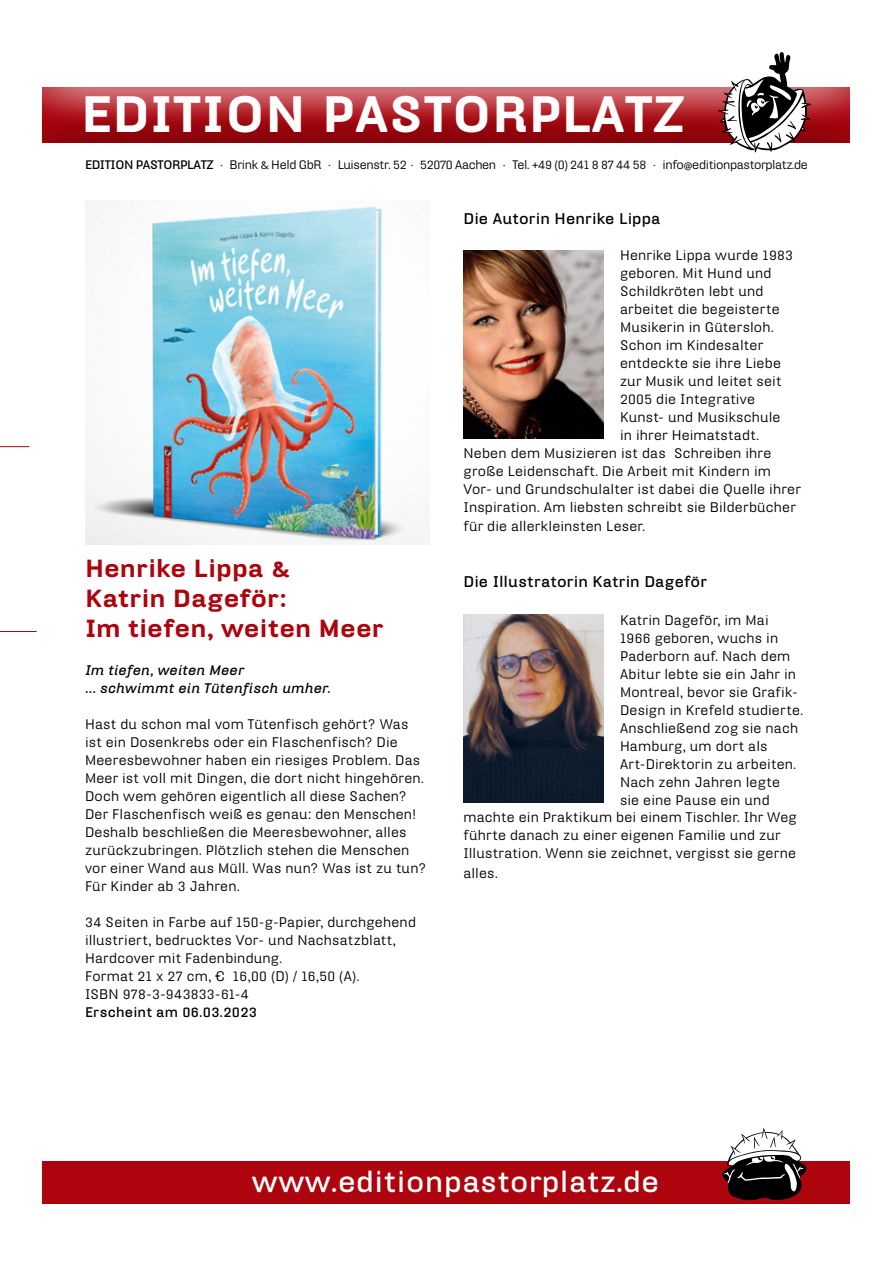
<style>
.page{position:relative;width:893px;height:1263px;background:#fff}
.page>*{position:absolute;margin:0;border:0;box-sizing:border-box;transform-origin:0 0}
.t1{font:900 49.5px "Hydra Text";letter-spacing:.01em;color:#fff}
.t2{font:700 28.5px "Hydra Text";letter-spacing:.02em;color:#fff}
.t3{font:900 24px/30px "Hydra Text";color:#ad040d}
.t4{font:700 15px "Hydra Text";letter-spacing:.01em;color:#000}
.t5{font:13.5px/18px "Hydra Text";letter-spacing:.015em;color:#000}
.t6{font:italic 700 13.5px/18px "Hydra Text";letter-spacing:.005em;color:#000}
.t7{font:700 13.5px "Hydra Text";letter-spacing:.015em;color:#000}
.t8{font:12px "Hydra Text";letter-spacing:-.03em;color:#000}
.s1{font-weight:700}
</style>
<div class="page">
<div style="left:43px;top:1161px;width:807px;height:42px;background:#ad040d"></div>
<svg style="left:0;top:446px;width:29px;height:1px"></svg>
<hr style="left:0;top:631px;width:37px;height:1px;background:#ad040d">
<div style="left:42px;top:87px;width:810px;height:47px;background:#fff;opacity:.75"></div>
<div style="left:42px;top:96px;width:810px;height:49px;background:#000;opacity:.3"></div>
<svg style="left:717px;top:52px;width:94px;height:101px"></svg>
<svg style="left:722px;top:1127px;width:85px;height:73px"></svg>
<img style="left:86px;top:201px;width:343px;height:343px">
<img style="left:463px;top:250px;width:140px;height:188px">
<img style="left:463px;top:615px;width:140px;height:188px">
<h1 class="t1" style="left:81px;top:82px;width:604px">EDITION PASTORPLATZ</h1>
<p class="t8" style="left:85px;top:157px;width:724px"><span class="s1">EDITION PASTORPLATZ</span> · Brink &amp; Held GbR · Luisenstr. 52 · 52070 Aachen · Tel. +49 (0) 241 8 87 44 58 · info@editionpastorplatz.de</p>
<h3 class="t3" style="left:85px;top:553px;width:300px">Henrike Lippa &amp;<br>Katrin Dageför:<br>Im tiefen, weiten Meer</h3>
<p class="t6" style="left:85px;top:660px;width:247px">Im tiefen, weiten Meer<br>… schwimmt ein Tütenfisch umher.</p>
<p class="t5" style="left:85px;top:714px;width:342px">Hast du schon mal vom Tütenfisch gehört? Was ist ein Dosenkrebs oder ein Flaschenfisch? Die Meeresbewohner haben ein riesiges Problem. Das Meer ist voll mit Dingen, die dort nicht hingehören.<br>Doch wem gehören eigentlich all diese Sachen?<br>Der Flaschenfisch weiß es genau: den Menschen!<br>Deshalb beschließen die Meeresbewohner, alles zurückzubringen. Plötzlich stehen die Menschen vor einer Wand aus Müll. Was nun? Was ist zu tun?<br>Für Kinder ab 3 Jahren.</p>
<p class="t5" style="left:85px;top:912px;width:332px">34 Seiten in Farbe auf 150-g-Papier, durchgehend illustriert, bedrucktes Vor- und Nachsatzblatt, Hardcover mit Fadenbindung.<br>Format 21 x 27 cm, € 16,00 (D) / 16,50 (A).<br>ISBN 978-3-943833-61-4</p>
<p class="t7" style="left:85px;top:1003px;width:174px">Erscheint am 06.03.2023</p>
<p class="t4" style="left:463px;top:209px;width:199px">Die Autorin Henrike Lippa</p>
<p class="t5" style="left:620px;top:246px;width:174px">Henrike Lippa wurde 1983</p>
<p class="t5" style="left:620px;top:264px;width:153px">geboren. Mit Hund und</p>
<p class="t5" style="left:620px;top:282px;width:145px">Schildkröten lebt und</p>
<p class="t5" style="left:620px;top:300px;width:161px">arbeitet die begeisterte</p>
<p class="t5" style="left:620px;top:318px;width:155px">Musikerin in Gütersloh.</p>
<p class="t5" style="left:620px;top:336px;width:145px">Schon im Kindesalter</p>
<p class="t5" style="left:620px;top:354px;width:162px">entdeckte sie ihre Liebe</p>
<p class="t5" style="left:620px;top:372px;width:163px">zur Musik und leitet seit</p>
<p class="t5" style="left:620px;top:390px;width:137px">2005 die Integrative</p>
<p class="t5" style="left:620px;top:408px;width:162px">Kunst- und Musikschule</p>
<p class="t5" style="left:620px;top:426px;width:141px">in ihrer Heimatstadt.</p>
<p class="t5" style="left:463px;top:444px;width:309px">Neben dem Musizieren ist das Schreiben ihre</p>
<p class="t5" style="left:463px;top:462px;width:309px">große Leidenschaft. Die Arbeit mit Kindern im</p>
<p class="t5" style="left:463px;top:480px;width:339px">Vor- und Grundschulalter ist dabei die Quelle ihrer</p>
<p class="t5" style="left:463px;top:498px;width:334px">Inspiration. Am liebsten schreibt sie Bilderbücher</p>
<p class="t5" style="left:463px;top:517px;width:183px">für die allerkleinsten Leser.</p>
<p class="t4" style="left:463px;top:572px;width:245px">Die Illustratorin Katrin Dageför</p>
<p class="t5" style="left:620px;top:610px;width:150px">Katrin Dageför, im Mai</p>
<p class="t5" style="left:620px;top:628px;width:160px">1966 geboren, wuchs in</p>
<p class="t5" style="left:620px;top:646px;width:172px">Paderborn auf. Nach dem</p>
<p class="t5" style="left:620px;top:664px;width:178px">Abitur lebte sie ein Jahr in</p>
<p class="t5" style="left:620px;top:682px;width:179px">Montreal, bevor sie Grafik-</p>
<p class="t5" style="left:620px;top:700px;width:184px">Design in Krefeld studierte.</p>
<p class="t5" style="left:620px;top:718px;width:180px">Anschließend zog sie nach</p>
<p class="t5" style="left:620px;top:736px;width:149px">Hamburg, um dort als</p>
<p class="t5" style="left:620px;top:754px;width:178px">Art-Direktorin zu arbeiten.</p>
<p class="t5" style="left:620px;top:772px;width:162px">Nach zehn Jahren legte</p>
<p class="t5" style="left:620px;top:790px;width:151px">sie eine Pause ein und</p>
<p class="t5" style="left:463px;top:808px;width:335px">machte ein Praktikum bei einem Tischler. Ihr Weg</p>
<p class="t5" style="left:463px;top:826px;width:319px">führte danach zu einer eigenen Familie und zur</p>
<p class="t5" style="left:463px;top:844px;width:334px">Illustration. Wenn sie zeichnet, vergisst sie gerne</p>
<p class="t5" style="left:463px;top:864px;width:36px">alles.</p>
<h2 class="t2" style="left:252px;top:1163px;width:409px">www.editionpastorplatz.de</h2>
</div>
